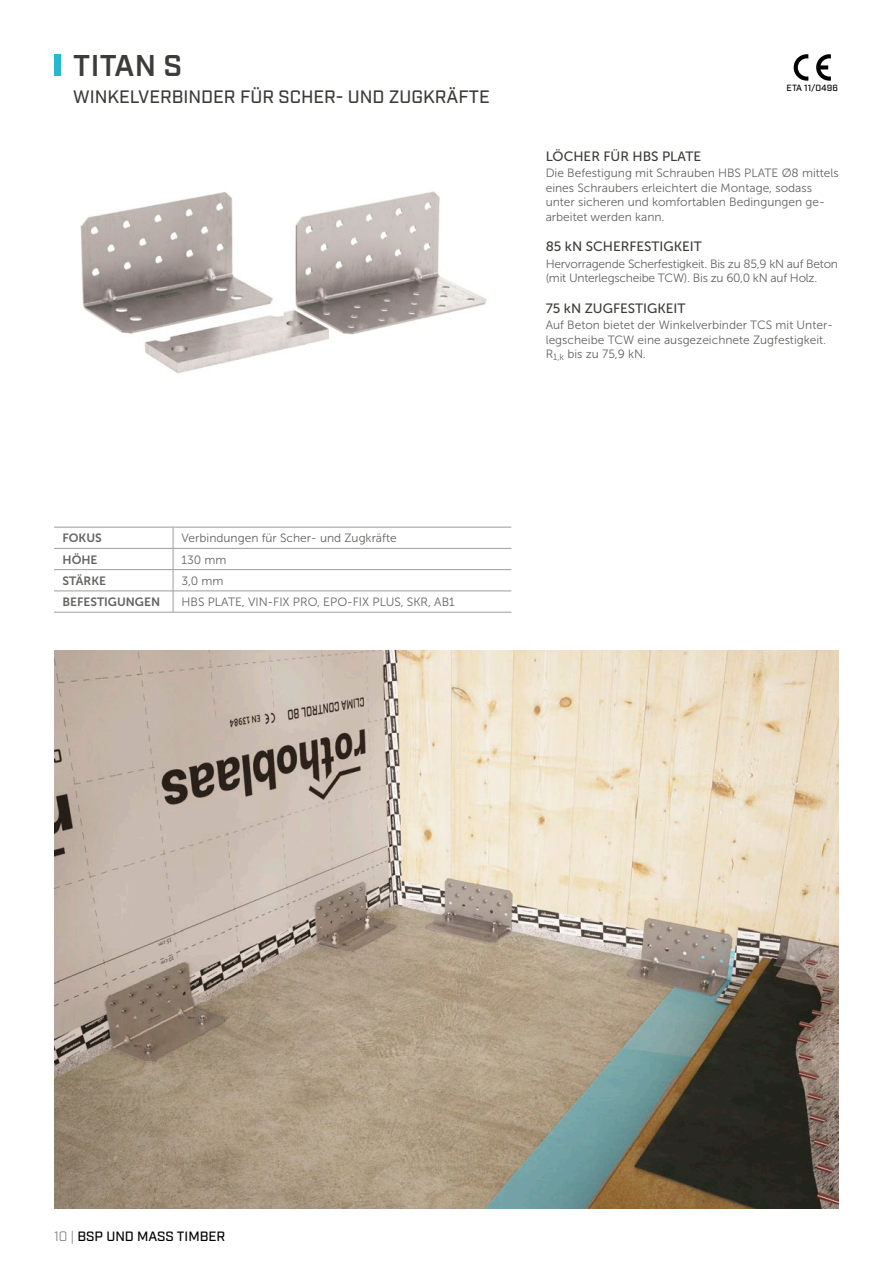
<style>
.page{position:relative;width:893px;height:1263px;background:#fff}
.page>*{position:absolute;margin:0;border:0;box-sizing:border-box;transform-origin:0 0}
.HEAD{font:600 30px "Industry";letter-spacing:.01em;color:#3c3c3a}
.SUBHEAD{font:500 18px "Industry";color:#3c3c3a}
.Body_title{font:13.5px "Museo Sans 500";color:#3c3c3a}
.t1{font:500 13.5px "Industry";color:#000}
.Body{font:12px/14.4px "Museo Sans 300";color:#636362}
.Body-2{font:12px/14.4px "Museo Sans 300";letter-spacing:-.02em;color:#636362}
.table_body_-_left{font:12px "Museo Sans 300";color:#636362}
.table_head_-_left{font:12px "Museo Sans 700";color:#636362}
.ICON{font:500 9px "Industry";color:#000}
.s1{font-weight:300;color:#565655}
</style>
<div class="page">
<div style="left:54px;top:54px;width:6px;height:22px;background:#26b8ce"></div>
<img style="left:54px;top:651px;width:785px;height:558px">
<img style="left:80px;top:191px;width:407px;height:183px">
<svg style="left:794px;top:54px;width:14px;height:27px"></svg>
<svg style="left:816px;top:54px;width:15px;height:27px"></svg>
<hr style="left:54px;top:527px;width:119px;height:1px;background:#9c9c9c">
<hr style="left:173px;top:527px;width:338px;height:1px;background:#9c9c9c">
<hr style="left:54px;top:548px;width:119px;height:1px;background:#9c9c9c">
<hr style="left:173px;top:548px;width:338px;height:1px;background:#9c9c9c">
<hr style="left:54px;top:569px;width:119px;height:1px;background:#9c9c9c">
<hr style="left:173px;top:569px;width:338px;height:1px;background:#9c9c9c">
<hr style="left:54px;top:591px;width:119px;height:1px;background:#9c9c9c">
<hr style="left:173px;top:591px;width:338px;height:1px;background:#9c9c9c">
<svg style="left:173px;top:527px;width:1px;height:85px"></svg>
<hr style="left:54px;top:612px;width:119px;height:1px;background:#9c9c9c">
<hr style="left:173px;top:612px;width:338px;height:1px;background:#9c9c9c">
<p class="HEAD" style="left:73px;top:48px;width:111px">TITAN S</p>
<p class="SUBHEAD" style="left:73px;top:86px;width:418px">WINKELVERBINDER FÜR SCHER- UND ZUGKRÄFTE</p>
<p class="ICON" style="left:787px;top:83px;width:53px">ETA 11/0496</p>
<p class="Body_title" style="left:546px;top:149px;width:157px">LÖCHER FÜR HBS PLATE</p>
<p class="Body" style="left:546px;top:166px;width:295px">Die Befestigung mit Schrauben HBS PLATE Ø8 mittels eines Schraubers erleichtert die Montage, sodass unter sicheren und komfortablen Bedingungen ge&shy;arbeitet werden kann.</p>
<p class="Body_title" style="left:546px;top:239px;width:158px">85 kN SCHERFESTIGKEIT</p>
<p class="Body-2" style="left:546px;top:256px;width:294px">Hervorragende Scherfestigkeit. Bis zu 85,9 kN auf Beton (mit Unterlegscheibe TCW). Bis zu 60,0 kN auf Holz.</p>
<p class="Body_title" style="left:546px;top:301px;width:141px">75 kN ZUGFESTIGKEIT</p>
<p class="Body" style="left:546px;top:318px;width:289px">Auf Beton bietet der Winkelverbinder TCS mit Unter&shy;legscheibe TCW eine ausgezeichnete Zugfestigkeit.<br>R<sub>1,k</sub> bis zu 75,9 kN.</p>
<p class="table_head_-_left" style="left:63px;top:531px;width:41px">FOKUS</p>
<p class="table_body_-_left" style="left:182px;top:532px;width:217px">Verbindungen für Scher- und Zugkräfte</p>
<p class="table_head_-_left" style="left:63px;top:553px;width:37px">HÖHE</p>
<p class="table_body_-_left" style="left:182px;top:553px;width:47px">130 mm</p>
<p class="table_head_-_left" style="left:63px;top:574px;width:45px">STÄRKE</p>
<p class="table_body_-_left" style="left:182px;top:574px;width:43px">3,0 mm</p>
<p class="table_head_-_left" style="left:63px;top:595px;width:99px">BEFESTIGUNGEN</p>
<p class="table_body_-_left" style="left:182px;top:595px;width:275px">HBS PLATE, VIN-FIX PRO, EPO-FIX PLUS, SKR, AB1</p>
<p class="t1" style="left:54px;top:1228px;width:173px"><span class="s1">10 |</span> BSP UND MASS TIMBER</p>
</div>
